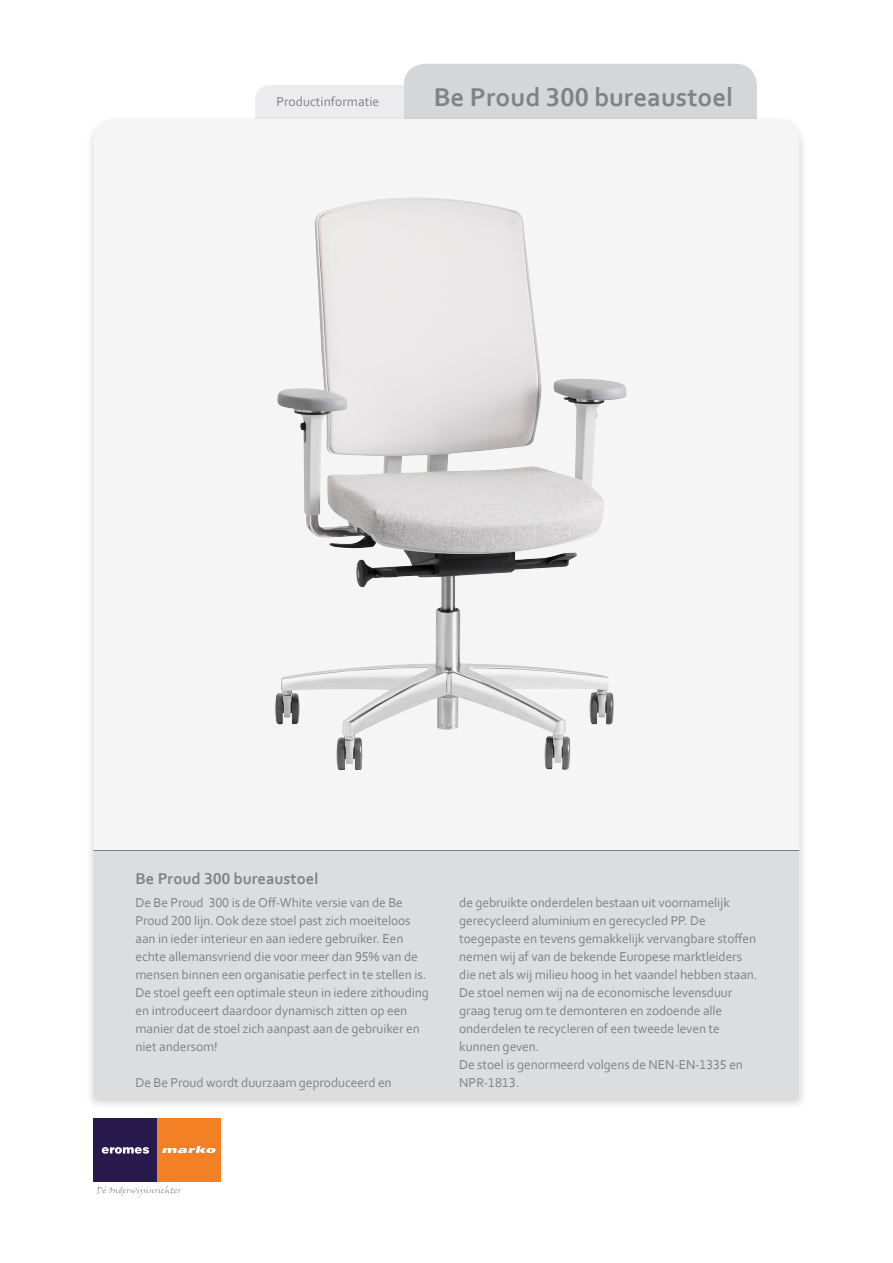
<style>
.page{position:relative;width:893px;height:1263px;background:#fff}
.page>*{position:absolute;margin:0;border:0;box-sizing:border-box;transform-origin:0 0}
.kop{font:700 27px "Corbel";color:#808285}
.tussenkopje_bold{font:700 16.5px "Corbel";color:#808285}
.body_LL{font:13.5px/18px "Corbel";letter-spacing:-.01em;color:#808285}
</style>
<div class="page">
<svg style="left:255px;top:64px;width:502px;height:51px;background:#dedfe0"></svg>
<div style="left:85px;top:115px;width:723px;height:995px;background:#231f20;opacity:.2"></div>
<div style="left:94px;top:119px;width:705px;height:731px;background:#f5f5f6"></div>
<div style="left:94px;top:850px;width:705px;height:247px;background:#dcdddf"></div>
<hr style="left:94px;top:850px;width:705px;height:1px;background:#808285">
<img style="left:249px;top:174px;width:395px;height:613px">
<div style="left:157px;top:1118px;width:64px;height:64px;background:#f48026"></div>
<svg style="left:162px;top:1146px;width:54px;height:7px"></svg>
<div style="left:94px;top:1118px;width:63px;height:64px;background:#281a4c"></div>
<svg style="left:102px;top:1147px;width:47px;height:7px"></svg>
<svg style="left:97px;top:1186px;width:84px;height:12px"></svg>
<p class="body_LL" style="left:276px;top:92px;width:104px">Productinformatie</p>
<p class="kop" style="left:434px;top:81px;width:301px">Be Proud 300 bureaustoel</p>
<p class="tussenkopje_bold" style="left:136px;top:868px;width:184px">Be Proud 300 bureaustoel</p>
<p class="body_LL" style="left:136px;top:893px;width:295px">De Be Proud 300 is de Off-White versie van de Be Proud 200 lijn. Ook deze stoel past zich moeiteloos aan in ieder interieur en aan iedere gebruiker. Een echte allemansvriend die voor meer dan 95% van de mensen binnen een organisatie perfect in te stellen is.<br>De stoel geeft een optimale steun in iedere zithouding en introduceert daardoor dynamisch zitten op een manier dat de stoel zich aanpast aan de gebruiker en niet andersom!</p>
<p class="body_LL" style="left:136px;top:1073px;width:258px">De Be Proud wordt duurzaam geproduceerd en</p>
<p class="body_LL" style="left:459px;top:893px;width:300px">de gebruikte onderdelen bestaan uit voornamelijk gerecycleerd aluminium en gerecycled PP. De toegepaste en tevens gemakkelijk vervangbare stoffen nemen wij af van de bekende Europese marktleiders die net als wij milieu hoog in het vaandel hebben staan.<br>De stoel nemen wij na de economische levensduur graag terug om te demonteren en zodoende alle onderdelen te recycleren of een tweede leven te kunnen geven.</p>
<p class="body_LL" style="left:459px;top:1055px;width:285px">De stoel is genormeerd volgens de NEN-EN-1335 en<br>NPR-1813.</p>
</div>
